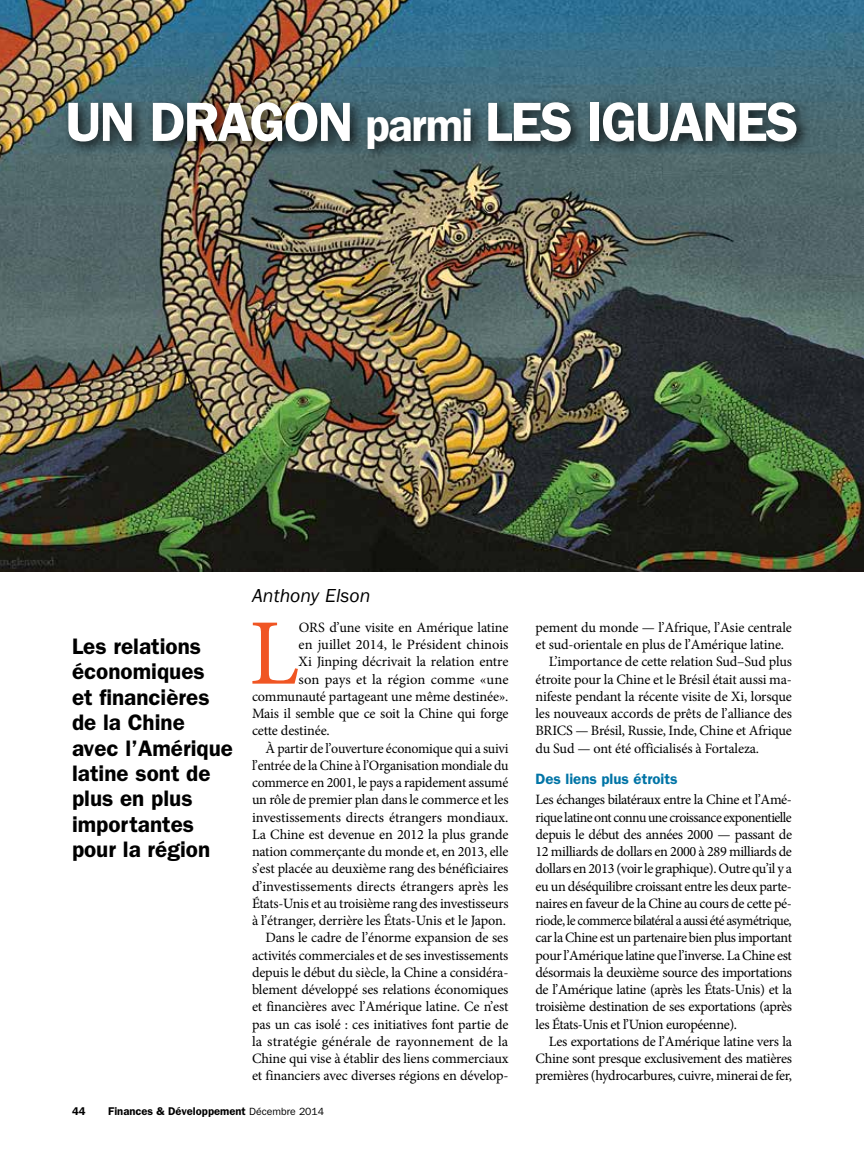
<style>
.page{position:relative;width:864px;height:1161px;background:#fff}
.page>*{position:absolute;margin:0;border:0;box-sizing:border-box;transform-origin:0 0}
.t1{font:93.9px "Minion Pro";color:#f05523}
.t2{font:600 55.5px "ITC Franklin Gothic Std";letter-spacing:-.035em;color:#fff}
.t3{font:600 22.5px/25.5px "ITC Franklin Gothic Std";color:#000}
.t4{font:italic 19.5px "ITC Franklin Gothic Std";color:#000}
.t5{font:600 15px "ITC Franklin Gothic Std";color:#0074a6}
.t6{font:14.25px/17.2px "Minion Pro";letter-spacing:-.015em;color:#000;text-align:justify}
.t7{font:14.25px "Minion Pro";letter-spacing:.005em;color:#000}
.t8{font:14.25px "Minion Pro";letter-spacing:.01em;color:#000}
.t9{font:600 11.25px "ITC Franklin Gothic Std";color:#000}
.s1{font-size:46.5px}
.s2{font-weight:400;font-size:10.5px}
</style>
<div class="page">
<img style="left:0;top:0;width:864px;height:572px">
<div style="left:63px;top:97px;width:748px;height:66px;background:#000;opacity:.75"></div>
<h2 class="t2" style="left:66px;top:89px;width:734px">UN DRAGON <span class="s1">parmi</span> LES IGUANES</h2>
<h3 class="t3" style="left:72px;top:633px;width:162px">Les relations économiques<br>et financières de la Chine avec l’Amérique latine sont de plus en plus importantes pour la région</h3>
<h3 class="t4" style="left:252px;top:585px;width:120px">Anthony Elson</h3>
<h1 class="t1" style="left:249px;top:591px;width:52px">L</h1>
<p class="t6" style="left:299px;top:619px;width:211px">ORS d’une visite en Amérique latine</p>
<p class="t6" style="left:299px;top:636px;width:211px">en juillet 2014, le Président chinois</p>
<p class="t6" style="left:299px;top:653px;width:211px">Xi Jinping décrivait la relation entre</p>
<p class="t8" style="left:299px;top:670px;width:211px">son pays et la région comme «une</p>
<p class="t6" style="left:252px;top:688px;width:258px">communauté partageant une même destinée».</p>
<p class="t6" style="left:252px;top:705px;width:258px">Mais il semble que ce soit la Chine qui forge</p>
<p class="t6" style="left:252px;top:722px;width:79px">cette destinée.</p>
<p class="t6" style="left:266px;top:740px;width:244px">À partir de l’ouverture économique qui a suivi</p>
<p class="t6" style="left:252px;top:757px;width:258px">l’entrée de la Chine à l’Organisation mondiale du</p>
<p class="t6" style="left:252px;top:774px;width:258px">commerce en 2001, le pays a rapidement assumé</p>
<p class="t6" style="left:252px;top:791px;width:258px">un rôle de premier plan dans le commerce et les</p>
<p class="t6" style="left:252px;top:809px;width:258px">investissements directs étrangers mondiaux.</p>
<p class="t6" style="left:252px;top:826px;width:258px">La Chine est devenue en 2012 la plus grande</p>
<p class="t6" style="left:252px;top:843px;width:258px">nation commerçante du monde et, en 2013, elle</p>
<p class="t6" style="left:252px;top:860px;width:258px">s’est placée au deuxième rang des bénéficiaires</p>
<p class="t6" style="left:252px;top:878px;width:258px">d’investissements directs étrangers après les</p>
<p class="t6" style="left:252px;top:895px;width:258px">États-Unis et au troisième rang des investisseurs</p>
<p class="t6" style="left:252px;top:912px;width:255px">à l’étranger, derrière les États-Unis et le Japon.</p>
<p class="t6" style="left:265px;top:929px;width:244px">Dans le cadre de l’énorme expansion de ses</p>
<p class="t6" style="left:252px;top:947px;width:258px">activités commerciales et de ses investissements</p>
<p class="t6" style="left:252px;top:964px;width:258px">depuis le début du siècle, la Chine a considéra-</p>
<p class="t6" style="left:252px;top:981px;width:258px">blement développé ses relations économiques</p>
<p class="t6" style="left:252px;top:998px;width:258px">et financières avec l’Amérique latine. Ce n’est</p>
<p class="t6" style="left:252px;top:1016px;width:258px">pas un cas isolé : ces initiatives font partie de</p>
<p class="t7" style="left:252px;top:1032px;width:258px">la stratégie générale de rayonnement de la</p>
<p class="t6" style="left:252px;top:1050px;width:258px">Chine qui vise à établir des liens commerciaux</p>
<p class="t6" style="left:252px;top:1067px;width:258px">et financiers avec diverses régions en dévelop-</p>
<p class="t9" style="left:72px;top:1104px;width:15px">44</p>
<p class="t9" style="left:108px;top:1104px;width:218px">Finances &amp; Développement <span class="s2">Décembre 2014</span></p>
<p class="t6" style="left:536px;top:619px;width:258px">pement du monde — l’Afrique, l’Asie centrale</p>
<p class="t6" style="left:536px;top:636px;width:250px">et sud-orientale en plus de l’Amérique latine.</p>
<p class="t6" style="left:549px;top:653px;width:244px">L’importance de cette relation Sud–Sud plus</p>
<p class="t6" style="left:536px;top:671px;width:258px">étroite pour la Chine et le Brésil était aussi ma-</p>
<p class="t6" style="left:536px;top:688px;width:258px">nifeste pendant la récente visite de Xi, lorsque</p>
<p class="t6" style="left:536px;top:705px;width:258px">les nouveaux accords de prêts de l’alliance des</p>
<p class="t6" style="left:536px;top:722px;width:258px">BRICS — Brésil, Russie, Inde, Chine et Afrique</p>
<p class="t6" style="left:536px;top:740px;width:225px">du Sud — ont été officialisés à Fortaleza.</p>
<p class="t5" style="left:536px;top:770px;width:144px">Des liens plus étroits</p>
<p class="t6" style="left:536px;top:791px;width:258px">Les échanges bilatéraux entre la Chine et l’Amé&shy;rique latine ont connu une croissance exponentielle depuis le début des années 2000 — passant de 12 milliards de dollars en 2000 à 289 milliards de dollars en 2013 (voir le graphique). Outre qu’il y a eu un déséquilibre croissant entre les deux parte&shy;naires en faveur de la Chine au cours de cette pé&shy;riode, le commerce bilatéral a aussi été asymétrique, car la Chine est un partenaire bien plus important pour l’Amérique latine que l’inverse. La Chine est désormais la deuxième source des importations de l’Amérique latine (après les États-Unis) et la troisième destination de ses exportations (après les États-Unis et l’Union européenne).</p>
<p class="t6" style="left:536px;top:1033px;width:258px;text-indent:13px">Les exportations de l’Amérique latine vers la Chine sont presque exclusivement des matières premières (hydrocarbures, cuivre, minerai de fer,</p>
</div>
